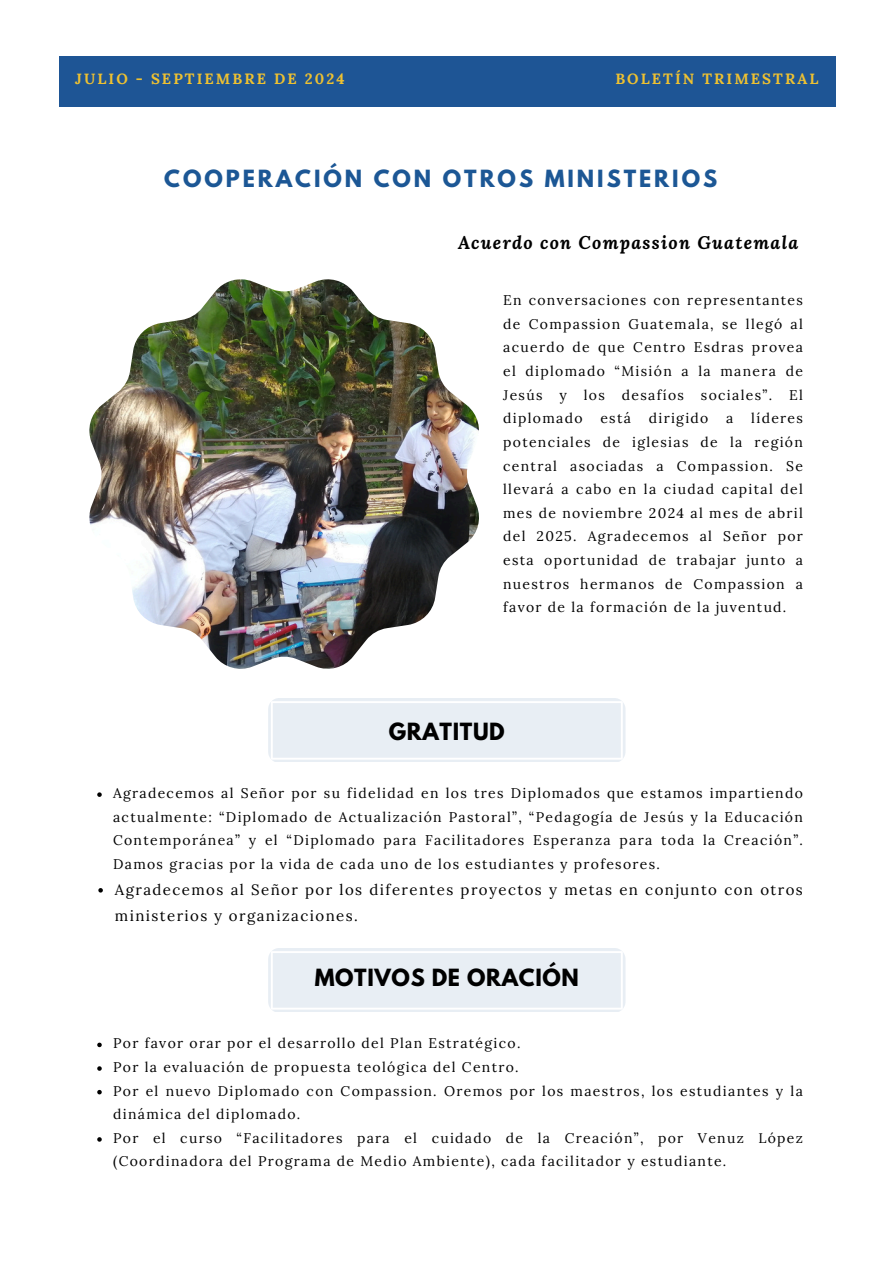
<style>
.page{position:relative;width:894px;height:1264px;background:#fff}
.page>*{position:absolute;margin:0;border:0;box-sizing:border-box;transform-origin:0 0}
.t1{font:700 21px "League Spartan";letter-spacing:.14em;color:#1c5795}
.t2{font:700 21px "League Spartan";letter-spacing:.03em;color:#000}
.t3{font:italic 700 18px "Lora";letter-spacing:.07em;color:#000}
.t4{font:15px/25.8px "Lora";letter-spacing:.095em;color:#000}
.t5{font:700 14.85px "Lora";letter-spacing:.14em;color:#eec131}
.t6{font:13.95px/23.7px "Lora";letter-spacing:.095em;color:#000;text-align:justify}
</style>
<div class="page">
<img style="left:89px;top:279px;width:390px;height:389px">
<div style="left:59px;top:56px;width:776px;height:51px;background:#1e5595"></div>
<div style="left:268px;top:698px;width:356px;height:64px;background:linear-gradient(to bottom,#f2f5f9,#f1f4f8);border-radius:11px"></div>
<div style="left:271px;top:701px;width:351px;height:58px;background:#e8eef4"></div>
<div style="left:268px;top:948px;width:356px;height:64px;background:linear-gradient(to bottom,#f2f5f9,#f1f4f8);border-radius:11px"></div>
<div style="left:271px;top:951px;width:351px;height:58px;background:#e8eef4"></div>
<svg style="left:97px;top:1042px;width:5px;height:5px"></svg>
<svg style="left:97px;top:1066px;width:5px;height:4px"></svg>
<svg style="left:97px;top:1089px;width:5px;height:5px"></svg>
<svg style="left:97px;top:1137px;width:5px;height:4px"></svg>
<svg style="left:97px;top:792px;width:5px;height:5px"></svg>
<svg style="left:98px;top:888px;width:5px;height:4px"></svg>
<p class="t5" style="left:75px;top:69px;width:271px">JULIO - SEPTIEMBRE DE 2024</p>
<p class="t5" style="left:615px;top:69px;width:204px">BOLETÍN TRIMESTRAL</p>
<h3 class="t1" style="left:164px;top:168px;width:554px">COOPERACIÓN CON OTROS MINISTERIOS</h3>
<h1 class="t3" style="left:458px;top:231px;width:341px">Acuerdo con Compassion Guatemala</h1>
<h2 class="t6" style="left:503px;top:288px;width:301px">En conversaciones con representantes de Compassion Guatemala, se llegó al acuerdo de que Centro Esdras provea el diplomado “Misión a la manera de Jesús y los desafíos sociales”. El diplomado</h2>
<h2 class="t6" style="left:600px;top:406px;width:32px">está</h2>
<h2 class="t6" style="left:648px;top:406px;width:61px">dirigido</h2>
<h2 class="t6" style="left:726px;top:406px;width:9px">a</h2>
<h2 class="t6" style="left:503px;top:406px;width:301px;text-indent:248px">líderes potenciales de iglesias de la región central asociadas a Compassion. Se llevará a cabo en la ciudad capital del mes de noviembre 2024 al mes de abril del 2025. Agradecemos al Señor por esta oportunidad de trabajar junto a nuestros hermanos de Compassion a favor de la formación de la juventud.</h2>
<p class="t2" style="left:388px;top:721px;width:117px">GRATITUD</p>
<p class="t6" style="left:113px;top:781px;width:691px">Agradecemos al Señor por su fidelidad en los tres Diplomados que estamos impartiendo actualmente: “Diplomado de Actualización Pastoral”, “Pedagogía de Jesús y la Educación Contemporánea” y el “Diplomado para Facilitadores Esperanza para toda la Creación”.<br>Damos gracias por la vida de cada uno de los estudiantes y profesores.</p>
<p class="t4" style="left:115px;top:876px;width:689px">Agradecemos al Señor por los diferentes proyectos y metas en conjunto con otros ministerios y organizaciones.</p>
<h1 class="t2" style="left:314px;top:966px;width:265px">MOTIVOS DE ORACIÓN</h1>
<p class="t6" style="left:113px;top:1031px;width:409px">Por favor orar por el desarrollo del Plan Estratégico.</p>
<p class="t6" style="left:113px;top:1054px;width:407px">Por la evaluación de propuesta teológica del Centro.</p>
<p class="t6" style="left:113px;top:1078px;width:691px">Por el nuevo Diplomado con Compassion. Oremos por los maestros, los estudiantes y la dinámica del diplomado.</p>
<h1 class="t6" style="left:113px;top:1125px;width:691px">Por el curso “Facilitadores para el cuidado de la Creación”, por Venuz López (Coordinadora del Programa de Medio Ambiente), cada facilitador y estudiante.</h1>
</div>
